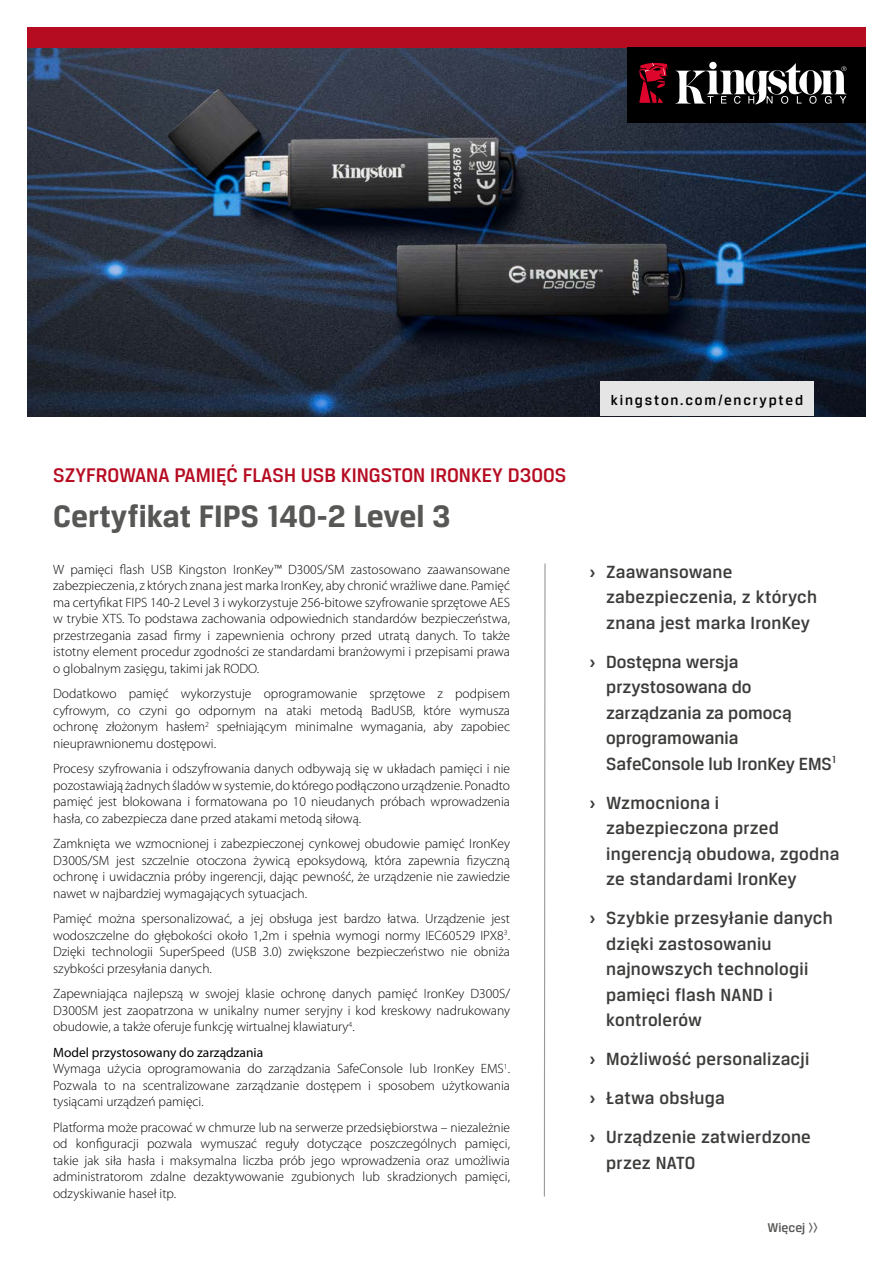
<style>
.page{position:relative;width:893px;height:1263px;background:#fff}
.page>*{position:absolute;margin:0;border:0;box-sizing:border-box;transform-origin:0 0}
.t1{font:700 33px "Breuer Text";color:#575756}
.t2{font:500 21px "Breuer Text";color:#b60c22}
.t3{font:500 18.75px/25.5px "Breuer Text";letter-spacing:.015em;color:#3c3c3b}
.t4{font:500 15px "Breuer Text";letter-spacing:.12em;color:#000}
.t5{font:300 13.5px/16.5px "Myriad Pro";color:#000;text-align:justify}
.t6{font:500 13.5px "Breuer Text";color:#575756}
.s1{font-weight:400}
.s2{font-weight:700}
</style>
<div class="page">
<svg style="left:543px;top:563px;width:3px;height:634px"></svg>
<img style="left:27px;top:47px;width:839px;height:369px">
<div style="left:600px;top:381px;width:214px;height:35px;background:#e5e5e5"></div>
<div style="left:27px;top:27px;width:839px;height:20px;background:#b60c22"></div>
<div style="left:628px;top:47px;width:238px;height:76px;background:#000"></div>
<svg style="left:675px;top:63px;width:172px;height:42px"></svg>
<svg style="left:639px;top:62px;width:29px;height:41px"></svg>
<h2 class="t2" style="left:53px;top:464px;width:515px">SZYFROWANA PAMIĘĆ FLASH USB KINGSTON IRONKEY D300S</h2>
<h1 class="t1" style="left:53px;top:498px;width:399px">Certyfikat FIPS 140-2 Level 3</h1>
<p class="t5" style="left:53px;top:561px;width:458px">W pamięci flash USB Kingston IronKey™ D300S/SM zastosowano zaawansowane zabezpieczenia, z których znana jest marka IronKey, aby chronić wrażliwe dane. Pamięć ma certyfikat FIPS 140-2 Level 3 i wykorzystuje 256-bitowe szyfrowanie sprzętowe AES w trybie XTS. To podstawa zachowania odpowiednich standardów bezpieczeństwa, przestrzegania zasad firmy i zapewnienia ochrony przed utratą danych. To także istotny element procedur zgodności ze standardami branżowymi i przepisami prawa o globalnym zasięgu, takimi jak RODO.</p>
<p class="t5" style="left:53px;top:685px;width:458px">Dodatkowo pamięć wykorzystuje oprogramowanie sprzętowe z podpisem cyfrowym, co czyni go odpornym na ataki metodą BadUSB, które wymusza ochronę złożonym hasłem<sup>2</sup> spełniającym minimalne wymagania, aby zapobiec nieuprawnionemu dostępowi.</p>
<p class="t5" style="left:53px;top:760px;width:458px">Procesy szyfrowania i odszyfrowania danych odbywają się w układach pamięci i nie pozostawiają żadnych śladów w systemie, do którego podłączono urządzenie. Ponadto pamięć jest blokowana i formatowana po 10 nieudanych próbach wprowadzenia hasła, co zabezpiecza dane przed atakami metodą siłową.</p>
<p class="t5" style="left:53px;top:835px;width:458px">Zamknięta we wzmocnionej i zabezpieczonej cynkowej obudowie pamięć IronKey D300S/SM jest szczelnie otoczona żywicą epoksydową, która zapewnia fizyczną ochronę i uwidacznia próby ingerencji, dając pewność, że urządzenie nie zawiedzie nawet w najbardziej wymagających sytuacjach.</p>
<p class="t5" style="left:53px;top:910px;width:458px">Pamięć można spersonalizować, a jej obsługa jest bardzo łatwa. Urządzenie jest wodoszczelne do głębokości około 1,2m i spełnia wymogi normy IEC60529 IPX8<sup>3</sup>.<br>Dzięki technologii SuperSpeed (USB 3.0) zwiększone bezpieczeństwo nie obniża szybkości przesyłania danych.</p>
<p class="t5" style="left:53px;top:985px;width:458px">Zapewniająca najlepszą w swojej klasie ochronę danych pamięć IronKey D300S/ D300SM jest zaopatrzona w unikalny numer seryjny i kod kreskowy nadrukowany obudowie, a także oferuje funkcję wirtualnej klawiatury<sup>4</sup>.</p>
<p class="t5" style="left:53px;top:1044px;width:458px;text-align:left"><span class="s1">Model przystosowany do zarządzania<br></span>Wymaga użycia oprogramowania do zarządzania SafeConsole lub IronKey EMS<sup>1</sup>.<br>Pozwala to na scentralizowane zarządzanie dostępem i sposobem użytkowania tysiącami urządzeń pamięci.</p>
<p class="t5" style="left:53px;top:1119px;width:458px">Platforma może pracować w chmurze lub na serwerze przedsiębiorstwa – niezależnie od konfiguracji pozwala wymuszać reguły dotyczące poszczególnych pamięci, takie jak siła hasła i maksymalna liczba prób jego wprowadzenia oraz umożliwia administratorom zdalne dezaktywowanie zgubionych lub skradzionych pamięci, odzyskiwanie haseł itp.</p>
<p class="t4" style="left:611px;top:391px;width:194px">kingston.com/encrypted</p>
<h3 class="t3" style="left:606px;top:558px;width:212px;text-indent:-17px"><span class="s2">›</span> Zaawansowane zabezpieczenia, z których znana jest marka IronKey</h3>
<h3 class="t3" style="left:606px;top:648px;width:231px;text-indent:-17px"><span class="s2">›</span> Dostępna wersja przystosowana do zarządzania za pomocą oprogramowania<br>SafeConsole lub IronKey EMS<sup>1</sup></h3>
<h3 class="t3" style="left:606px;top:789px;width:235px;text-indent:-17px"><span class="s2">›</span> Wzmocniona i zabezpieczona przed ingerencją obudowa, zgodna ze standardami IronKey</h3>
<h3 class="t3" style="left:606px;top:905px;width:228px;text-indent:-17px"><span class="s2">›</span> Szybkie przesyłanie danych dzięki zastosowaniu najnowszych technologii pamięci flash NAND i kontrolerów</h3>
<h3 class="t3" style="left:589px;top:1039px;width:223px;line-height:39px"><span class="s2">›</span> Możliwość personalizacji <span class="s2">›</span> Łatwa obsługa<br><span class="s2">›</span> Urządzenie zatwierdzone</h3>
<h3 class="t3" style="left:606px;top:1149px;width:91px">przez NATO</h3>
<p class="t6" style="left:767px;top:1220px;width:52px">Więcej &gt;&gt;</p>
</div>
